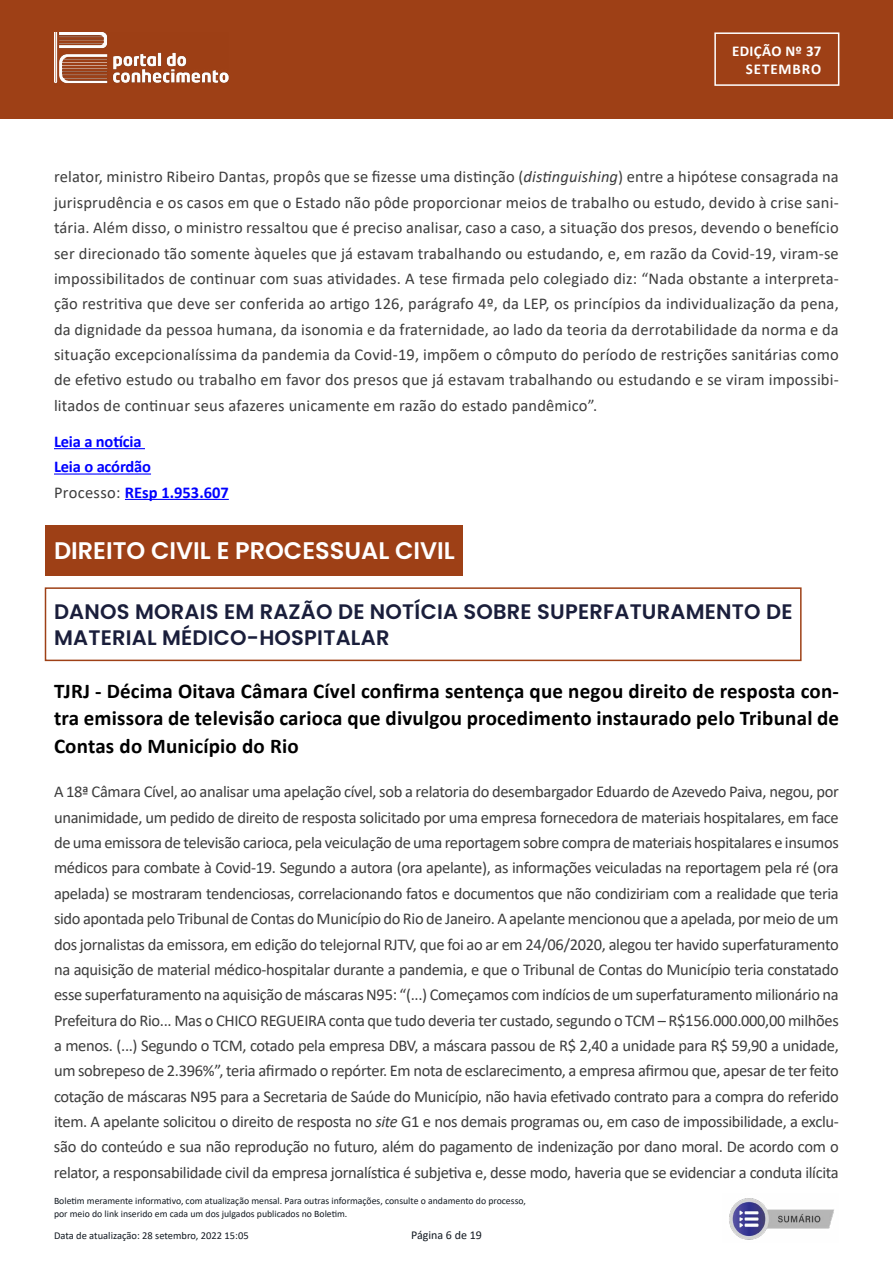
<style>
.page{position:relative;width:893px;height:1263px;background:#fff}
.page>*{position:absolute;margin:0;border:0;box-sizing:border-box;transform-origin:0 0}
.t1{font:600 24px "Poppins";color:#fff}
.t2{font:700 21px/27.6px "Calibri";letter-spacing:.01em;color:#000;text-align:justify}
.t3{font:600 21px/25.8px "Poppins";letter-spacing:.01em;color:#1a1e3b}
.t4{font:16.5px/25.3px "Calibri";letter-spacing:-.015em;color:#3d3d3d;text-align:justify}
.t5{font:700 16.5px/25.3px "Calibri";letter-spacing:-.01em;color:#00f}
.t6{font:700 15px/18px "Calibri";letter-spacing:.035em;color:#fff;text-align:right}
.t7{font:12px "Calibri";color:#131a22}
.t8{font:10.5px "Calibri";color:#131a22}
.t9{font:9.75px/12.3px "Calibri";color:#131a22}
.s1{font-style:italic}
.s2{font-weight:400;color:#3d3d3d}
</style>
<div class="page">
<div style="left:0;top:0;width:893px;height:118px;background:#9e4016"></div>
<img style="left:55px;top:33px;width:173px;height:51px">
<div style="left:714px;top:32px;width:125px;height:54px;border:2px solid #fff"></div>
<hr style="left:54px;top:448px;width:91px;height:1px;background:#00f">
<hr style="left:54px;top:473px;width:97px;height:2px;background:#00f">
<hr style="left:125px;top:499px;width:104px;height:1px;background:#00f">
<div style="left:45px;top:525px;width:418px;height:51px;background:#9e4016"></div>
<div style="left:45px;top:587px;width:757px;height:74px;border:2px solid #9e4016"></div>
<img style="left:729px;top:1198px;width:105px;height:42px">
<p class="t6" style="left:732px;top:42px;width:91px">EDIÇÃO Nº 37<br>SETEMBRO</p>
<p class="t4" style="left:54px;top:164px;width:786px">relator, ministro Ribeiro Dantas, propôs que se fizesse uma distinção (<span class="s1">distinguishing</span>) entre a hipótese consagrada na jurisprudência e os casos em que o Estado não pôde proporcionar meios de trabalho ou estudo, devido à crise sani&shy;tária. Além disso, o ministro ressaltou que é preciso analisar, caso a caso, a situação dos presos, devendo o benefício ser direcionado tão somente àqueles que já estavam trabalhando ou estudando, e, em razão da Covid-19, viram-se impossibilitados de continuar com suas atividades. A tese firmada pelo colegiado diz: “Nada obstante a interpreta&shy;ção restritiva que deve ser conferida ao artigo 126, parágrafo 4º, da LEP, os princípios da individualização da pena, da dignidade da pessoa humana, da isonomia e da fraternidade, ao lado da teoria da derrotabilidade da norma e da situação excepcionalíssima da pandemia da Covid-19, impõem o cômputo do período de restrições sanitárias como de efetivo estudo ou trabalho em favor dos presos que já estavam trabalhando ou estudando e se viram impossibi&shy;litados de continuar seus afazeres unicamente em razão do estado pandêmico”.</p>
<p class="t5" style="left:54px;top:428px;width:176px">Leia a notícia<br>Leia o acórdão<br><span class="s2">Processo:</span> REsp 1.953.607</p>
<h1 class="t1" style="left:54px;top:536px;width:402px">DIREITO CIVIL E PROCESSUAL CIVIL</h1>
<p class="t3" style="left:54px;top:598px;width:740px">DANOS MORAIS EM RAZÃO DE NOTÍCIA SOBRE SUPERFATURAMENTO DE<br>MATERIAL MÉDICO-HOSPITALAR</p>
<p class="t2" style="left:54px;top:677px;width:787px">TJRJ - Décima Oitava Câmara Cível confirma sentença que negou direito de resposta con&shy;tra emissora de televisão carioca que divulgou procedimento instaurado pelo Tribunal de Contas do Município do Rio</p>
<p class="t4" style="left:54px;top:779px;width:786px">A 18ª Câmara Cível, ao analisar uma apelação cível, sob a relatoria do desembargador Eduardo de Azevedo Paiva, negou, por unanimidade, um pedido de direito de resposta solicitado por uma empresa fornecedora de materiais hospitalares, em face de uma emissora de televisão carioca, pela veiculação de uma reportagem sobre compra de materiais hospitalares e insumos médicos para combate à Covid-19. Segundo a autora (ora apelante), as informações veiculadas na reportagem pela ré (ora apelada) se mostraram tendenciosas, correlacionando fatos e documentos que não condiziriam com a realidade que teria sido apontada pelo Tribunal de Contas do Município do Rio de Janeiro. A apelante mencionou que a apelada, por meio de um dos jornalistas da emissora, em edição do telejornal RJTV, que foi ao ar em 24/06/2020, alegou ter havido superfaturamento na aquisição de material médico-hospitalar durante a pandemia, e que o Tribunal de Contas do Município teria constatado esse superfaturamento na aquisição de máscaras N95: “(...) Começamos com indícios de um superfaturamento milionário na Prefeitura do Rio... Mas o CHICO REGUEIRA conta que tudo deveria ter custado, segundo o TCM – R$156.000.000,00 milhões a menos. (...) Segundo o TCM, cotado pela empresa DBV, a máscara passou de R$ 2,40 a unidade para R$ 59,90 a unidade, um sobrepeso de 2.396%”, teria afirmado o repórter. Em nota de esclarecimento, a empresa afirmou que, apesar de ter feito cotação de máscaras N95 para a Secretaria de Saúde do Município, não havia efetivado contrato para a compra do referido item. A apelante solicitou o direito de resposta no <span class="s1">site</span> G1 e nos demais programas ou, em caso de impossibilidade, a exclu&shy;são do conteúdo e sua não reprodução no futuro, além do pagamento de indenização por dano moral. De acordo com o relator, a responsabilidade civil da empresa jornalística é subjetiva e, desse modo, haveria que se evidenciar a conduta ilícita</p>
<p class="t9" style="left:54px;top:1195px;width:473px">Boletim meramente informativo, com atualização mensal. Para outras informações, consulte o andamento do processo, por meio do link inserido em cada um dos julgados publicados no Boletim.</p>
<p class="t8" style="left:54px;top:1229px;width:196px">Data de atualização: 28 setembro, 2022 15:05</p>
<p class="t7" style="left:411px;top:1227px;width:72px">Página 6 de 19</p>
</div>
